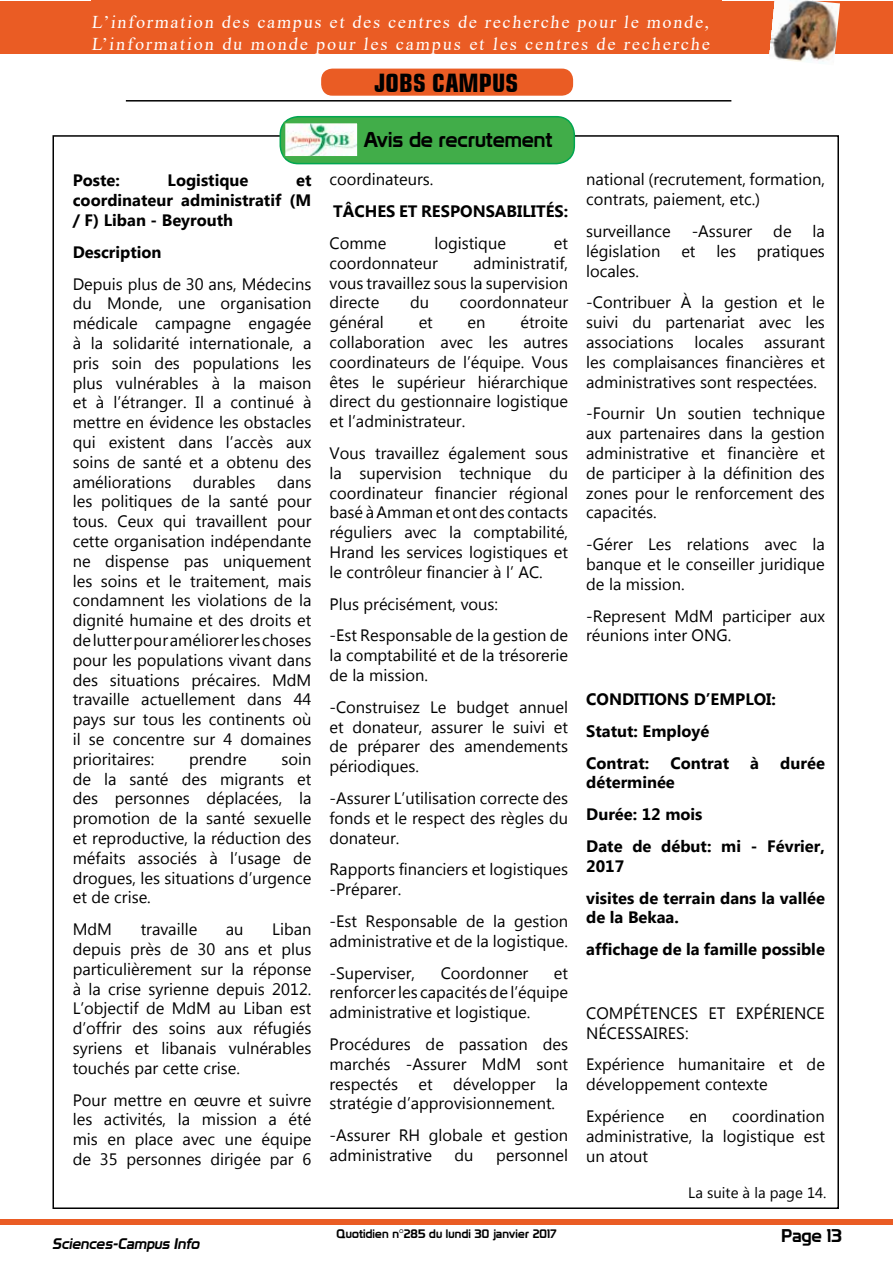
<style>
.page{position:relative;width:893px;height:1263px;background:#fff}
.page>*{position:absolute;margin:0;border:0;box-sizing:border-box;transform-origin:0 0}
.t1{font:700 condensed 25.5px "Square 721 BT";color:#000}
.t2{font:21px "Prototype";color:#000}
.t3{font:18px/21.6px "Times New Roman";letter-spacing:.105em;color:#fff}
.t4{font:18px "Prototype";color:#000}
.t5{font:16.5px/19.8px "Myanmar Text";color:#000;text-align:justify}
.t6{font:700 16.5px/31.8px "Myanmar Text";color:#000}
.t7{font:italic 15px "Prototype";color:#000}
.t8{font:15px "Myanmar Text";color:#000}
.t9{font:12px "Prototype";letter-spacing:.01em;color:#000}
</style>
<div class="page">
<div style="left:0;top:1219px;width:893px;height:6px;background:#ea5c24"></div>
<div style="left:0;top:1px;width:893px;height:53px;background:#ea5c24"></div>
<div style="left:91px;top:0;width:631px;height:50px;background:#ea5c24"></div>
<img style="left:769px;top:0;width:71px;height:64px">
<hr style="left:126px;top:100px;width:605px;height:2px;background:#000">
<div style="left:322px;top:69px;width:250px;height:26px;background:#ea5c24;border-radius:11px"></div>
<div style="left:321px;top:69px;width:252px;height:27px;border:2px solid #ea5c24;border-radius:11px"></div>
<div style="left:280px;top:117px;width:294px;height:47px;background:#41ad49;border-radius:18px"></div>
<div style="left:280px;top:116px;width:295px;height:48px;border:2px solid #00a651;border-radius:18px"></div>
<img style="left:287px;top:125px;width:69px;height:30px">
<div style="left:284px;top:122px;width:75px;height:36px;border:2px solid #41ad49"></div>
<p class="t3" style="left:91px;top:11px;width:622px">L’information des campus et des centres de recherche pour le monde,<br>L’information du monde pour les campus et les centres de recherche</p>
<p class="t6" style="left:73px;top:165px;width:49px">Poste:</p>
<p class="t6" style="left:168px;top:165px;width:82px">Logistique</p>
<p class="t6" style="left:73px;top:171px;width:240px;line-height:19.8px;text-align:justify;text-indent:223px">et coordinateur administratif (M / F) Liban - Beyrouth</p>
<p class="t6" style="left:73px;top:236px;width:90px">Description</p>
<p class="t5" style="left:73px;top:274px;width:240px">Depuis plus de 30 ans, Médecins du Monde, une organisation médicale campagne engagée à la solidarité internationale, a pris soin des populations les plus vulnérables à la maison et à l’étranger. Il a continué à mettre en évidence les obstacles qui existent dans l’accès aux soins de santé et a obtenu des améliorations</p>
<p class="t5" style="left:73px;top:472px;width:240px;text-indent:204px">dans les politiques de la santé pour tous. Ceux qui travaillent pour cette organisation indépendante ne dispense pas uniquement les soins et le traitement, mais condamnent les violations de la dignité humaine et des droits et de lutter pour améliorer les choses pour les populations vivant dans des situations précaires. MdM travaille actuellement dans 44 pays sur tous les continents où il se concentre sur 4 domaines prioritaires:</p>
<p class="t5" style="left:193px;top:472px;width:64px">durables</p>
<p class="t5" style="left:189px;top:749px;width:59px">prendre</p>
<p class="t5" style="left:73px;top:749px;width:240px;text-indent:209px">soin de la santé des migrants et des personnes déplacées, la promotion de la santé sexuelle et reproductive, la réduction des méfaits associés à l’usage de drogues, les situations d’urgence et de crise.</p>
<p class="t5" style="left:73px;top:920px;width:41px">MdM</p>
<p class="t5" style="left:141px;top:920px;width:58px">travaille</p>
<p class="t5" style="left:226px;top:920px;width:19px">au</p>
<p class="t5" style="left:73px;top:920px;width:240px;text-indent:200px">Liban depuis près de 30 ans et plus particulièrement sur la réponse à la crise syrienne depuis 2012.<br>L’objectif de MdM au Liban est d’offrir des soins aux réfugiés syriens et libanais vulnérables touchés par cette crise.</p>
<p class="t5" style="left:73px;top:1090px;width:240px">Pour mettre en œuvre et suivre les activités, la mission a été mis en place avec une équipe de 35 personnes dirigée par 6</p>
<h1 class="t1" style="left:375px;top:67px;width:145px">JOBS CAMPUS</h1>
<p class="t2" style="left:363px;top:127px;width:190px">Avis de recrutement</p>
<p class="t5" style="left:329px;top:170px;width:106px">coordinateurs.</p>
<p class="t6" style="left:333px;top:196px;width:237px">TÂCHES ET RESPONSABILITÉS:</p>
<p class="t5" style="left:329px;top:233px;width:58px">Comme</p>
<p class="t5" style="left:434px;top:233px;width:73px">logistique</p>
<p class="t5" style="left:554px;top:233px;width:16px">et</p>
<p class="t5" style="left:329px;top:253px;width:110px">coordonnateur</p>
<p class="t5" style="left:329px;top:253px;width:240px;text-indent:144px">administratif, vous travaillez sous la supervision directe</p>
<p class="t5" style="left:410px;top:293px;width:21px">du</p>
<p class="t5" style="left:460px;top:293px;width:110px">coordonnateur</p>
<p class="t5" style="left:329px;top:313px;width:240px;text-indent:191px">étroite collaboration avec les autres coordinateurs de l’équipe. Vous êtes le supérieur hiérarchique direct du gestionnaire logistique et l’administrateur.</p>
<p class="t5" style="left:329px;top:443px;width:240px">Vous travaillez également sous la supervision technique du coordinateur financier régional basé à Amman et ont des contacts réguliers avec la comptabilité, Hrand les services logistiques et le contrôleur financier à l’ AC.</p>
<p class="t5" style="left:329px;top:588px;width:240px;line-height:31.8px">Plus précisément, vous:<br>-Est Responsable de la gestion de</p>
<p class="t5" style="left:329px;top:646px;width:240px">la comptabilité et de la trésorerie de la mission.</p>
<p class="t5" style="left:329px;top:697px;width:240px">-Construisez Le budget annuel et donateur, assurer le suivi et de préparer des amendements périodiques.</p>
<p class="t5" style="left:329px;top:788px;width:240px">-Assurer L’utilisation correcte des fonds et le respect des règles du donateur.</p>
<p class="t5" style="left:329px;top:860px;width:240px">Rapports financiers et logistiques -Préparer.</p>
<p class="t5" style="left:329px;top:911px;width:240px">-Est Responsable de la gestion administrative et de la logistique.</p>
<p class="t5" style="left:329px;top:963px;width:87px">-Superviser,</p>
<p class="t5" style="left:441px;top:963px;width:89px">Coordonner</p>
<p class="t5" style="left:329px;top:313px;width:56px">général</p>
<p class="t5" style="left:419px;top:313px;width:16px">et</p>
<p class="t5" style="left:468px;top:313px;width:19px">en</p>
<p class="t5" style="left:329px;top:963px;width:240px;text-indent:225px">et renforcer les capacités de l’équipe administrative et logistique.</p>
<p class="t5" style="left:329px;top:1034px;width:240px">Procédures de passation des marchés -Assurer MdM sont respectés et développer la stratégie d’approvisionnement.</p>
<p class="t5" style="left:329px;top:1126px;width:240px">-Assurer RH globale et gestion administrative</p>
<p class="t5" style="left:455px;top:1145px;width:21px">du</p>
<p class="t5" style="left:496px;top:1145px;width:74px">personnel</p>
<p class="t5" style="left:586px;top:170px;width:240px">national (recrutement, formation, contrats, paiement, etc.)</p>
<p class="t5" style="left:586px;top:221px;width:86px">surveillance</p>
<p class="t5" style="left:692px;top:221px;width:62px">-Assurer</p>
<p class="t5" style="left:773px;top:221px;width:20px">de</p>
<p class="t5" style="left:812px;top:221px;width:14px">la</p>
<p class="t5" style="left:586px;top:241px;width:76px">législation</p>
<p class="t5" style="left:681px;top:241px;width:16px">et</p>
<p class="t5" style="left:716px;top:241px;width:21px">les</p>
<p class="t5" style="left:757px;top:241px;width:70px">pratiques</p>
<p class="t5" style="left:586px;top:255px;width:240px;line-height:31.8px">locales.<br>-Contribuer À la gestion et le</p>
<p class="t5" style="left:586px;top:313px;width:240px">suivi du partenariat avec les associations locales assurant les complaisances financières et administratives sont respectées.</p>
<p class="t5" style="left:586px;top:404px;width:240px">-Fournir Un soutien technique aux partenaires dans la gestion administrative et financière et de participer à la définition des zones pour le renforcement des capacités.</p>
<p class="t5" style="left:586px;top:535px;width:240px">-Gérer Les relations avec la banque et le conseiller juridique de la mission.</p>
<p class="t5" style="left:586px;top:606px;width:240px">-Represent MdM participer aux réunions inter ONG.</p>
<p class="t6" style="left:586px;top:683px;width:191px">CONDITIONS D’EMPLOI:<br>Statut: Employé<br>Contrat:</p>
<p class="t6" style="left:670px;top:747px;width:60px">Contrat</p>
<p class="t6" style="left:750px;top:747px;width:10px">à</p>
<p class="t6" style="left:780px;top:747px;width:46px">durée</p>
<p class="t6" style="left:586px;top:767px;width:240px">déterminée<br>Durée: 12 mois<br>Date de début: mi - Février,</p>
<p class="t6" style="left:586px;top:850px;width:240px">2017<br>visites de terrain dans la vallée</p>
<p class="t6" style="left:586px;top:902px;width:240px">de la Bekaa.<br>affichage de la famille possible</p>
<p class="t5" style="left:586px;top:1003px;width:240px">COMPÉTENCES ET EXPÉRIENCE<br>NÉCESSAIRES:</p>
<p class="t5" style="left:586px;top:1055px;width:240px">Expérience humanitaire et de développement contexte</p>
<p class="t5" style="left:586px;top:1106px;width:80px">Expérience</p>
<p class="t5" style="left:689px;top:1106px;width:19px">en</p>
<p class="t5" style="left:586px;top:1106px;width:240px;text-indent:146px">coordination administrative, la logistique est un atout</p>
<p class="t8" style="left:688px;top:1184px;width:140px">La suite à la page 14.</p>
<p class="t9" style="left:336px;top:1226px;width:222px">Quotidien n°285 du lundi 30 janvier 2017</p>
<p class="t7" style="left:52px;top:1234px;width:152px">Sciences-Campus Info</p>
<p class="t4" style="left:781px;top:1225px;width:62px">Page 13</p>
</div>
